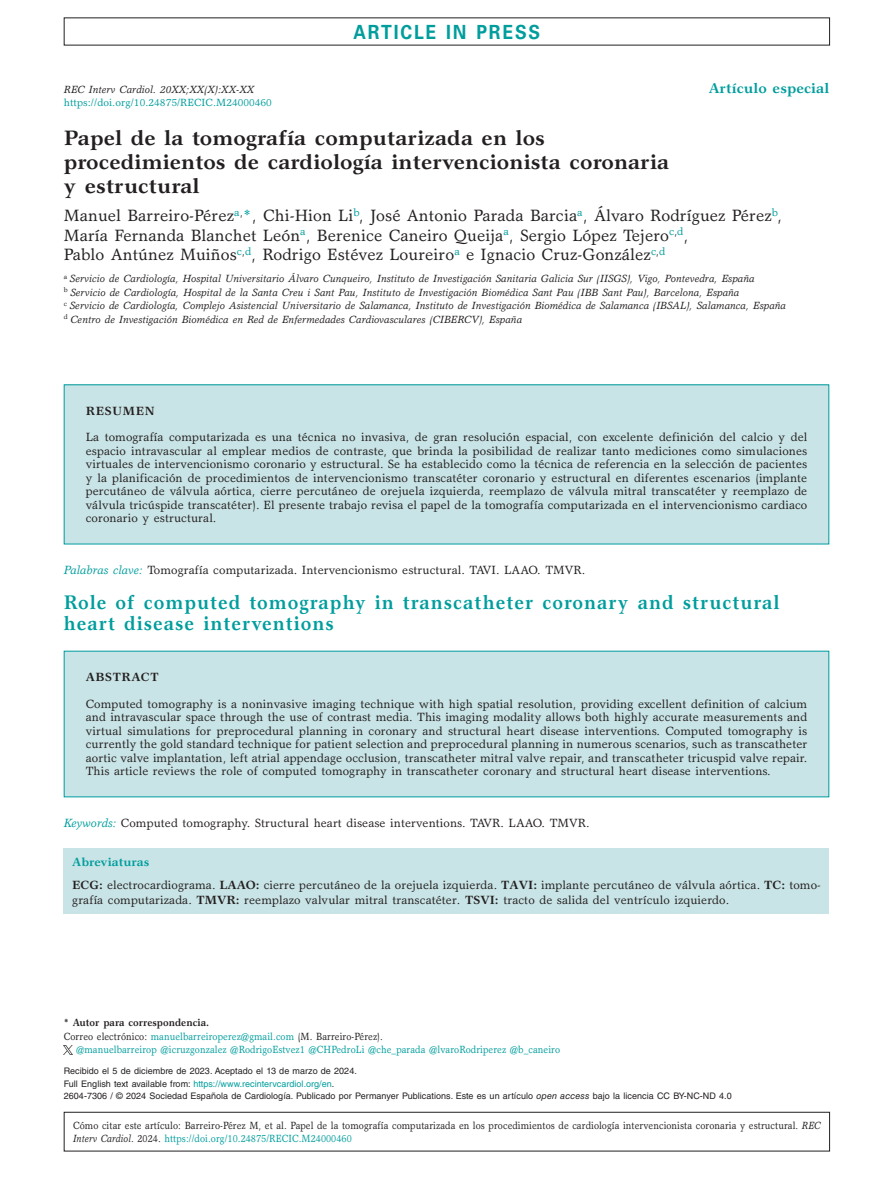
<style>
.page{position:relative;width:893px;height:1191px;background:#fff}
.page>*{position:absolute;margin:0;border:0;box-sizing:border-box;transform-origin:0 0}
.t1{font:700 21px/24px "Garth Graphic Std";letter-spacing:.005em;color:#231f20}
.t2{font:700 19.8px/21px "Garth Graphic Std";letter-spacing:.055em;color:#009d9d;scale:.91 1}
.t3{font:700 19.5px "Univers LT Std";letter-spacing:.105em;color:#009d9d;scale:.9 1}
.t4{font:16.5px/19.5px "Garth Graphic Std";letter-spacing:.005em;color:#231f20}
.t5{font:700 14.25px "Garth Graphic Std";letter-spacing:.005em;color:#009d9d}
.t6{font:12px/13.5px "Garth Graphic Std";letter-spacing:.005em;color:#231f20;text-align:justify}
.t7{font:700 12px "Garth Graphic Std";letter-spacing:.055em;color:#231f20}
.t8{font:italic 10.5px/13.5px "Garth Graphic Std";letter-spacing:.005em;color:#231f20}
.t9{font:10.5px/13.5px "Garth Graphic Std";letter-spacing:.005em;color:#231f20;scale:.9 1}
.t10{font:10.5px "Garth Graphic Std";letter-spacing:.005em;color:#009d9d;scale:.9 1}
.t11{font:10.5px "Garth Graphic Std";letter-spacing:.005em;color:#009d9d}
.t12{font:700 10.5px "Garth Graphic Std";letter-spacing:.005em;color:#231f20;scale:.9 1}
.t13{font:9px/13.5px "Helvetica LT Std";letter-spacing:.005em;color:#231f20}
.s1{color:#009d9d}
.s2{font-style:italic;color:#009d9d}
.s3{font-weight:700;color:#009d9d}
.s4{font-weight:700}
.s5{font-style:italic}
</style>
<div class="page">
<svg style="left:64px;top:1045px;width:8px;height:9px"></svg>
<div style="left:64px;top:385px;width:765px;height:159px;background:#c9e4e6"></div>
<div style="left:64px;top:848px;width:765px;height:66px;background:#c9e4e6"></div>
<div style="left:64px;top:651px;width:765px;height:146px;background:#c9e4e6"></div>
<div style="left:64px;top:1111px;width:766px;height:40px;border:1px solid #231f20"></div>
<p class="t8" style="left:64px;top:82px;width:192px">REC Interv Cardiol. 20XX;XX(X):XX-XX</p>
<p class="t11" style="left:64px;top:96px;width:210px">https://doi.org/10.24875/RECIC.M24000460</p>
<h3 class="t3" style="left:353px;top:20px;width:209px">ARTICLE IN PRESS</h3>
<p class="t5" style="left:709px;top:79px;width:122px">Artículo especial</p>
<h1 class="t1" style="left:64px;top:126px;width:607px">Papel de la tomografía computarizada en los procedimientos de cardiología intervencionista coronaria y estructural</h1>
<p class="t4" style="left:64px;top:205px;width:720px">Manuel Barreiro-Pérez<sup>a</sup><sup>,</sup><span class="s1">*</span>, Chi-Hion Li<sup>b</sup>, José Antonio Parada Barcia<sup>a</sup>, Álvaro Rodríguez Pérez<sup>b</sup>,<br>María Fernanda Blanchet León<sup>a</sup>, Berenice Caneiro Queija<sup>a</sup>, Sergio López Tejero<sup>c</sup><sup>,</sup><sup>d</sup>,<br>Pablo Antúnez Muiños<sup>c</sup><sup>,</sup><sup>d</sup>, Rodrigo Estévez Loureiro<sup>a</sup> e Ignacio Cruz-González<sup>c</sup><sup>,</sup><sup>d</sup></p>
<p class="t8" style="left:64px;top:272px;width:724px"><sup>a</sup> Servicio de Cardiología, Hospital Universitario Álvaro Cunqueiro, Instituto de Investigación Sanitaria Galicia Sur (IISGS), Vigo, Pontevedra, España<br><sup>b</sup> Servicio de Cardiología, Hospital de la Santa Creu i Sant Pau, Instituto de Investigación Biomédica Sant Pau (IBB Sant Pau), Barcelona, España<br><sup>c</sup> Servicio de Cardiología, Complejo Asistencial Universitario de Salamanca, Instituto de Investigación Biomédica de Salamanca (IBSAL), Salamanca, España <sup>d</sup> Centro de Investigación Biomédica en Red de Enfermedades Cardiovasculares (CIBERCV), España</p>
<p class="t7" style="left:86px;top:404px;width:70px">RESUMEN</p>
<p class="t6" style="left:86px;top:430px;width:723px">La tomografía computarizada es una técnica no invasiva, de gran resolución espacial, con excelente definición del calcio y del espacio intravascular al emplear medios de contraste, que brinda la posibilidad de realizar tanto mediciones como simulaciones virtuales de intervencionismo coronario y estructural. Se ha establecido como la técnica de referencia en la selección de pacientes y la planificación de procedimientos de intervencionismo transcatéter coronario y estructural en diferentes escenarios (implante percutáneo de válvula aórtica, cierre percutáneo de orejuela izquierda, reemplazo de válvula mitral transcatéter y reemplazo de válvula tricúspide transcatéter). El presente trabajo revisa el papel de la tomografía computarizada en el intervencionismo cardiaco coronario y estructural.</p>
<p class="t6" style="left:64px;top:563px;width:523px"><span class="s2">Palabras clave:</span> Tomografía computarizada. Intervencionismo estructural. TAVI. LAAO. TMVR.</p>
<h2 class="t2" style="left:64px;top:591px;width:788px">Role of computed tomography in transcatheter coronary and structural heart disease interventions</h2>
<p class="t7" style="left:86px;top:670px;width:74px">ABSTRACT</p>
<p class="t6" style="left:86px;top:696px;width:723px">Computed tomography is a noninvasive imaging technique with high spatial resolution, providing excellent definition of calcium and intravascular space through the use of contrast media. This imaging modality allows both highly accurate measurements and virtual simulations for preprocedural planning in coronary and structural heart disease interventions. Computed tomography is currently the gold standard technique for patient selection and preprocedural planning in numerous scenarios, such as transcatheter aortic valve implantation, left atrial appendage occlusion, transcatheter mitral valve repair, and transcatheter tricuspid valve repair.<br>This article reviews the role of computed tomography in transcatheter coronary and structural heart disease interventions.</p>
<p class="t6" style="left:64px;top:816px;width:527px"><span class="s2">Keywords:</span> Computed tomography. Structural heart disease interventions. TAVR. LAAO. TMVR.</p>
<p class="t6" style="left:72px;top:849px;width:750px;line-height:23.5px"><span class="s3">Abreviaturas<br></span><span class="s4">ECG:</span> electrocardiograma. <span class="s4">LAAO:</span> cierre percutáneo de la orejuela izquierda. <span class="s4">TAVI:</span> implante percutáneo de válvula aórtica. <span class="s4">TC:</span> tomo-</p>
<p class="t6" style="left:72px;top:893px;width:658px">grafía computarizada. <span class="s4">TMVR:</span> reemplazo valvular mitral transcatéter. <span class="s4">TSVI:</span> tracto de salida del ventrículo izquierdo.</p>
<p class="t12" style="left:64px;top:1016px;width:163px">* Autor para correspondencia.</p>
<p class="t9" style="left:64px;top:1029px;width:356px">Correo electrónico: <span class="s1">manuelbarreiroperez@gmail.com</span> (M. Barreiro-Pérez).</p>
<p class="t10" style="left:76px;top:1043px;width:539px">@manuelbarreirop @icruzgonzalez @RodrigoEstvez1 @CHPedroLi @che_parada @lvaroRodriperez @b_caneiro</p>
<p class="t13" style="left:64px;top:1063px;width:295px">Recibido el 5 de diciembre de 2023. Aceptado el 13 de marzo de 2024.<br>Full English text available from: <span class="s1">https://www.recintervcardiol.org/en</span>.</p>
<p class="t13" style="left:64px;top:1089px;width:669px">2604-7306 / © 2024 Sociedad Española de Cardiología. Publicado por Permanyer Publications. Este es un artículo <span class="s5">open access</span> bajo la licencia CC BY-NC-ND 4.0</p>
<p class="t9" style="left:73px;top:1118px;width:832px">Cómo citar este artículo: Barreiro-Pérez M, et al. Papel de la tomografía computarizada en los procedimientos de cardiología intervencionista coronaria y estructural. <span class="s5">REC<br>Interv Cardiol</span>. 2024. <span class="s1">https://doi.org/10.24875/RECIC.M24000460</span></p>
</div>
